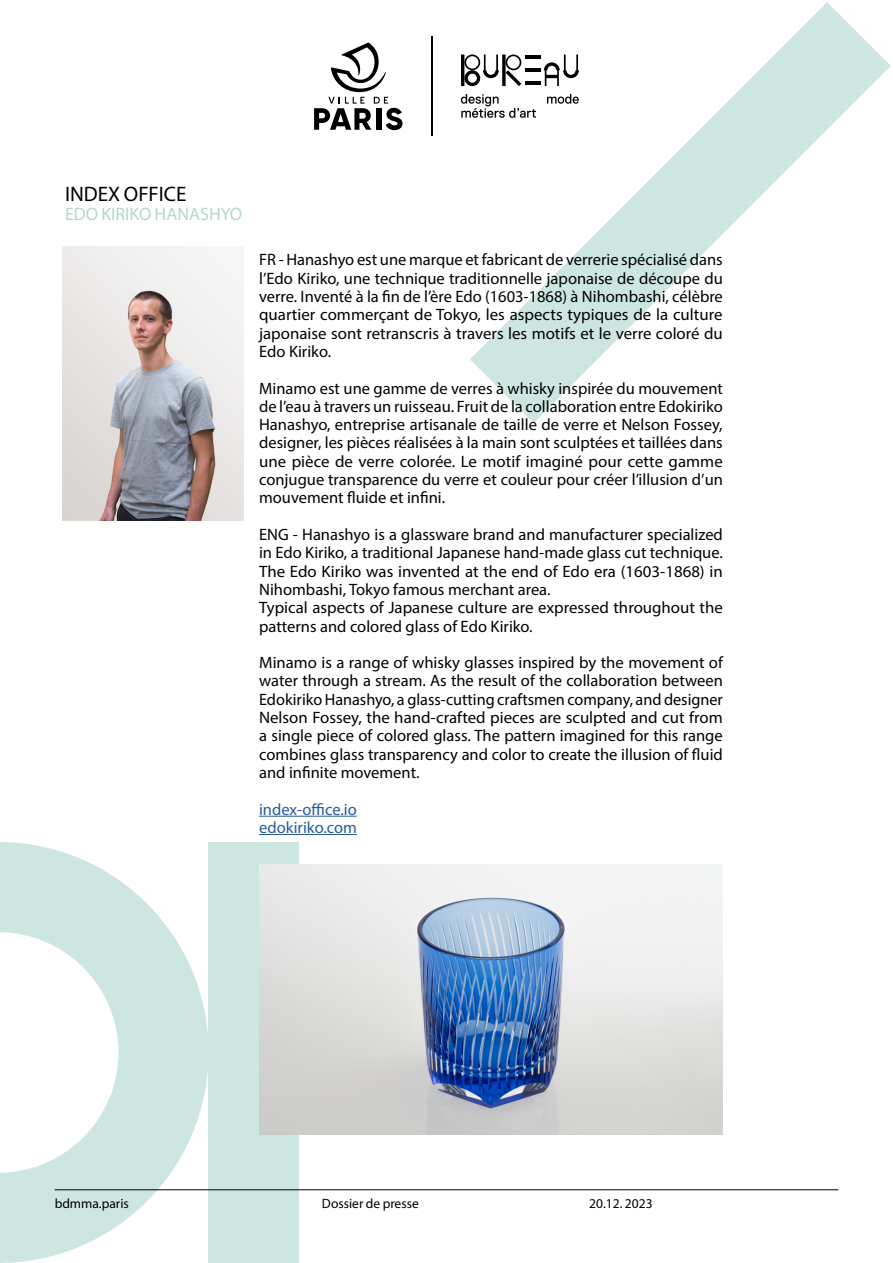
<style>
.page{position:relative;width:893px;height:1263px;background:#fff}
.page>*{position:absolute;margin:0;border:0;box-sizing:border-box;transform-origin:0 0}
.t1{font:21px "Myriad Pro";color:#000003}
.t2{font:18px "Myriad Pro";color:#b1d9d0}
.t3{font:16.5px/18.3px "Myriad Pro";color:#010202;text-align:justify}
.t4{font:16.5px/18.3px "Myriad Pro";color:#275b9b}
.t5{font:13.5px "Myriad Pro";color:#000}
</style>
<div class="page">
<div style="left:209px;top:842px;width:90px;height:421px;background:#cde6e1"></div>
<svg style="left:0;top:842px;width:209px;height:421px;fill:#cde6e1"></svg>
<svg style="left:470px;top:2px;width:421px;height:421px"></svg>
<hr style="left:259px;top:816px;width:98px;height:1px;background:#275b9b">
<hr style="left:259px;top:834px;width:98px;height:1px;background:#275b9b">
<hr style="left:55px;top:1189px;width:783px;height:1px;background:#000">
<svg style="left:314px;top:42px;width:88px;height:88px"></svg>
<hr style="left:431px;top:37px;width:1px;height:99px;background:#000">
<svg style="left:461px;top:94px;width:75px;height:24px"></svg>
<svg style="left:547px;top:94px;width:32px;height:10px"></svg>
<svg style="left:461px;top:55px;width:60px;height:31px"></svg>
<hr style="left:525px;top:56px;width:15px;height:3px;background:#000">
<hr style="left:525px;top:82px;width:15px;height:3px;background:#000">
<hr style="left:525px;top:69px;width:15px;height:3px;background:#000">
<svg style="left:544px;top:55px;width:35px;height:31px"></svg>
<img style="left:63px;top:247px;width:181px;height:273px">
<img style="left:259px;top:865px;width:464px;height:270px">
<p class="t1" style="left:65px;top:181px;width:123px">INDEX OFFICE</p>
<p class="t2" style="left:65px;top:202px;width:179px">EDO KIRIKO HANASHYO</p>
<p class="t3" style="left:259px;top:250px;width:465px">FR - Hanashyo est une marque et fabricant de verrerie spécialisé dans l’Edo Kiriko, une technique traditionnelle japonaise de découpe du verre. Inventé à la fin de l’ère Edo (1603-1868) à Nihombashi, célèbre quartier commerçant de Tokyo, les aspects typiques de la culture japonaise sont retranscris à travers les motifs et le verre coloré du Edo Kiriko.</p>
<p class="t3" style="left:259px;top:379px;width:465px">Minamo est une gamme de verres à whisky inspirée du mouvement de l’eau à travers un ruisseau. Fruit de la collaboration entre Edokiriko Hanashyo, entreprise artisanale de taille de verre et Nelson Fossey, designer, les pièces réalisées à la main sont sculptées et taillées dans une pièce de verre colorée. Le motif imaginé pour cette gamme conjugue transparence du verre et couleur pour créer l’illusion d’un mouvement fluide et infini.</p>
<p class="t3" style="left:259px;top:525px;width:465px;text-align:left">ENG - Hanashyo is a glassware brand and manufacturer specialized in Edo Kiriko, a traditional Japanese hand-made glass cut technique.<br>The Edo Kiriko was invented at the end of Edo era (1603-1868) in Nihombashi, Tokyo famous merchant area.<br>Typical aspects of Japanese culture are expressed throughout the patterns and colored glass of Edo Kiriko.</p>
<p class="t3" style="left:259px;top:653px;width:465px">Minamo is a range of whisky glasses inspired by the movement of water through a stream. As the result of the collaboration between Edokiriko Hanashyo, a glass-cutting craftsmen company, and designer Nelson Fossey, the hand-crafted pieces are sculpted and cut from a single piece of colored glass. The pattern imagined for this range combines glass transparency and color to create the illusion of fluid and infinite movement.</p>
<p class="t4" style="left:259px;top:799px;width:99px">index-office.io edokiriko.com</p>
<p class="t5" style="left:55px;top:1195px;width:76px">bdmma.paris</p>
<p class="t5" style="left:322px;top:1195px;width:98px">Dossier de presse</p>
<p class="t5" style="left:589px;top:1195px;width:65px">20.12. 2023</p>
</div>
